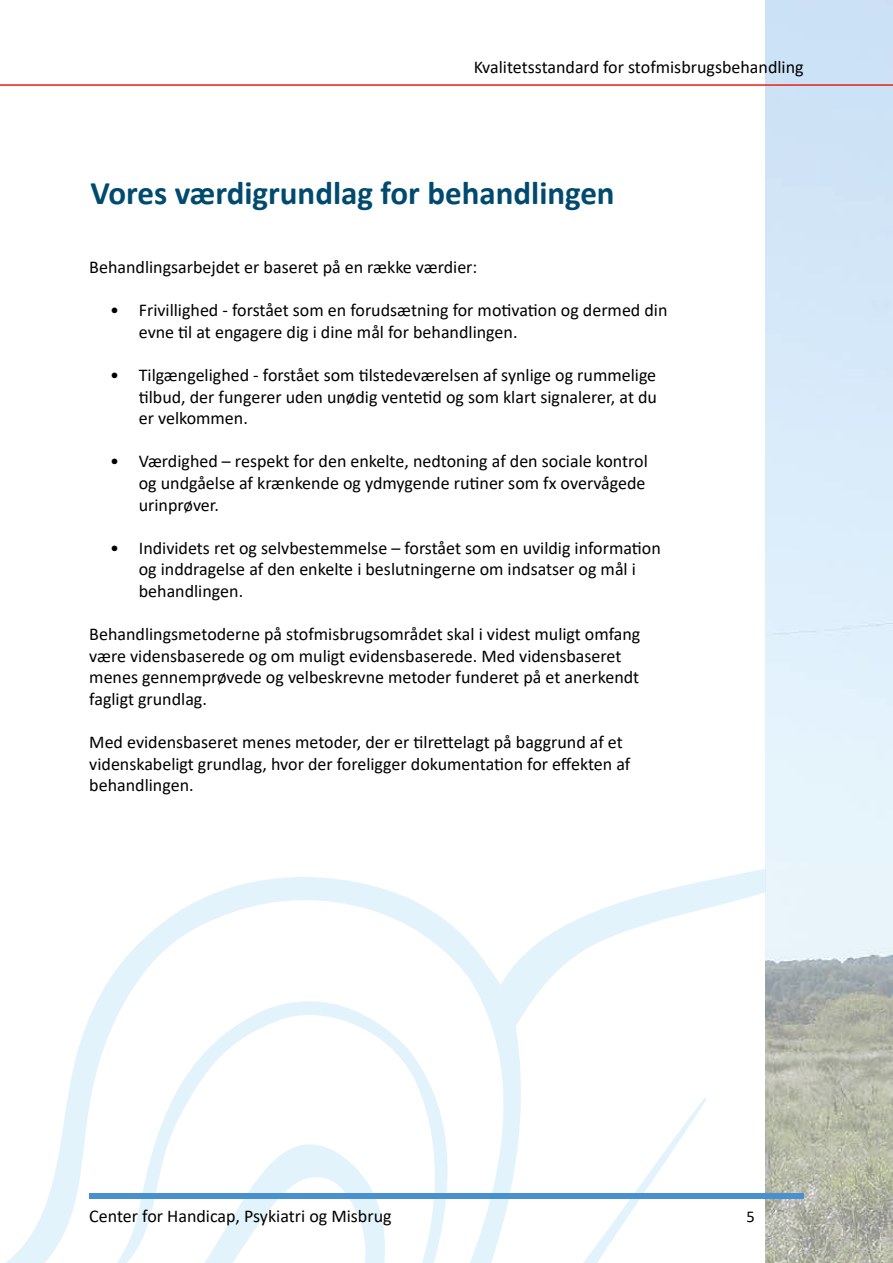
<style>
.page{position:relative;width:893px;height:1263px;background:#fff}
.page>*{position:absolute;margin:0;border:0;box-sizing:border-box;transform-origin:0 0}
.t1{font:700 33px "Calibri";color:#004a6f}
.t2{font:18px/21.6px "Calibri";color:#000}
.t3{font:16.5px "Calibri";color:#000}
</style>
<div class="page">
<img style="left:765px;top:0;width:128px;height:1263px">
<svg style="left:6px;top:869px;width:759px;height:394px"></svg>
<div style="left:89px;top:1193px;width:715px;height:5px;background:#4991ce"></div>
<hr style="left:0;top:84px;width:893px;height:2px;background:#e42313">
<p class="t2" style="left:474px;top:56px;width:331px">Kvalitetsstandard for stofmisbrugsbehandling</p>
<h1 class="t1" style="left:90px;top:169px;width:526px">Vores værdigrundlag for behandlingen</h1>
<p class="t2" style="left:89px;top:256px;width:390px">Behandlingsarbejdet er baseret på en række værdier:</p>
<p class="t2" style="left:139px;top:299px;width:530px;text-indent:-28px">• Frivillighed - forstået som en forudsætning for motivation og dermed din evne til at engagere dig i dine mål for behandlingen.</p>
<p class="t2" style="left:139px;top:364px;width:520px;text-align:justify;text-indent:-28px">• Tilgængelighed - forstået som tilstedeværelsen af synlige og rummelige tilbud, der fungerer uden unødig ventetid og som klart signalerer, at du er velkommen.</p>
<p class="t2" style="left:139px;top:450px;width:511px;text-indent:-28px">• Værdighed – respekt for den enkelte, nedtoning af den sociale kontrol og undgåelse af krænkende og ydmygende rutiner som fx overvågede urinprøver.</p>
<p class="t2" style="left:139px;top:537px;width:523px;text-indent:-28px">• Individets ret og selvbestemmelse – forstået som en uvildig information og inddragelse af den enkelte i beslutningerne om indsatser og mål i behandlingen.</p>
<p class="t2" style="left:89px;top:623px;width:553px">Behandlingsmetoderne på stofmisbrugsområdet skal i videst muligt omfang være vidensbaserede og om muligt evidensbaserede. Med vidensbaseret menes gennemprøvede og velbeskrevne metoder funderet på et anerkendt fagligt grundlag.</p>
<p class="t2" style="left:89px;top:731px;width:543px">Med evidensbaseret menes metoder, der er tilrettelagt på baggrund af et videnskabeligt grundlag, hvor der foreligger dokumentation for effekten af behandlingen.</p>
<p class="t2" style="left:89px;top:1204px;width:304px">Center for Handicap, Psykiatri og Misbrug</p>
<p class="t3" style="left:746px;top:1204px;width:10px">5</p>
</div>
